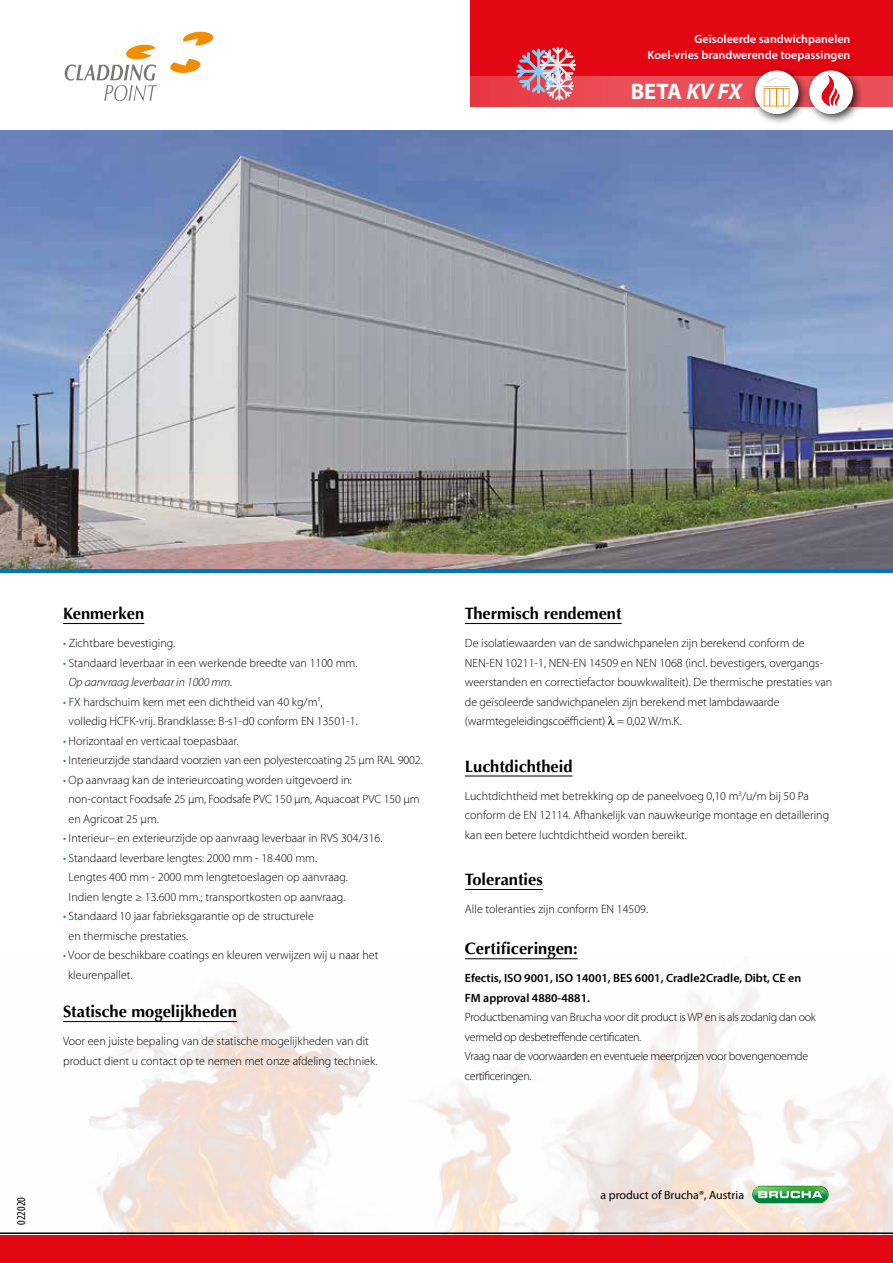
<style>
.page{position:relative;width:893px;height:1263px;background:#fff}
.page>*{position:absolute;margin:0;border:0;box-sizing:border-box;transform-origin:0 0}
.t1{font:700 22.5px "Myriad Pro";color:#fff}
.t2{font:700 16.5px "Optima";color:#000}
.t3{font:300 12px/19.5px "Myriad Pro";color:#000}
.t4{font:300 12px/19.5px "Myriad Pro";letter-spacing:-.03em;color:#000}
.t5{font:600 12px/19.5px "Myriad Pro";color:#000}
.t6{font:600 12px/16.5px "Myriad Pro";color:#fff;text-align:right}
.t7{font:12px "Myriad Pro";color:#000}
.t8{font:condensed 12px "Myriad Pro";color:#000}
.s1{font-style:italic}
.s2{color:#0075bf}
</style>
<div class="page">
<img style="left:63px;top:958px;width:830px;height:277px">
<hr style="left:0;top:1232px;width:893px;height:2px;background:#000">
<div style="left:0;top:1235px;width:893px;height:28px;background:#e30613"></div>
<div style="left:0;top:552px;width:892px;height:21px;background:#0075bf"></div>
<img style="left:0;top:131px;width:893px;height:438px">
<hr style="left:63px;top:623px;width:81px;height:1px;background:#000">
<hr style="left:63px;top:1021px;width:174px;height:1px;background:#000">
<hr style="left:465px;top:623px;width:157px;height:1px;background:#000">
<hr style="left:465px;top:776px;width:107px;height:1px;background:#000">
<hr style="left:465px;top:889px;width:78px;height:1px;background:#000">
<hr style="left:465px;top:958px;width:113px;height:1px;background:#000">
<svg style="left:170px;top:59px;width:31px;height:14px"></svg>
<svg style="left:183px;top:32px;width:31px;height:13px"></svg>
<svg style="left:65px;top:44px;width:92px;height:57px"></svg>
<svg style="left:753px;top:1186px;width:75px;height:17px"></svg>
<div style="left:470px;top:0;width:423px;height:107px;background:#e30613"></div>
<svg style="left:470px;top:76px;width:423px;height:31px;background:#ea4a54"></svg>
<div style="left:750px;top:66px;width:60px;height:59px;background:#000;opacity:.75"></div>
<div style="left:755px;top:70px;width:43px;height:44px;background:#fff;border-radius:50%"></div>
<svg style="left:763px;top:77px;width:27px;height:29px"></svg>
<div style="left:805px;top:66px;width:59px;height:59px;background:#000;opacity:.75"></div>
<div style="left:809px;top:70px;width:44px;height:44px;background:#fff;border-radius:50%"></div>
<svg style="left:817px;top:75px;width:23px;height:31px"></svg>
<svg style="left:514px;top:46px;width:63px;height:56px"></svg>
<p class="t6" style="left:648px;top:30px;width:204px">Geïsoleerde sandwichpanelen<br>Koel-vries brandwerende toepassingen</p>
<h1 class="t1" style="left:631px;top:77px;width:112px">BETA <span class="s1">KV FX</span></h1>
<h2 class="t2" style="left:63px;top:604px;width:83px">Kenmerken</h2>
<p class="t3" style="left:63px;top:633px;width:114px"><span class="s2">•</span> Zichtbare bevestiging.</p>
<p class="t3" style="left:69px;top:653px;width:290px;text-indent:-6px"><span class="s2">•</span> Standaard leverbaar in een werkende breedte van 1100 mm.<br><span class="s1">Op aanvraag leverbaar in 1000 mm.</span></p>
<p class="t3" style="left:69px;top:692px;width:291px;text-indent:-6px"><span class="s2">•</span> FX hardschuim kern met een dichtheid van 40 kg/m<sup>3</sup>, volledig HCFK-vrij. Brandklasse: B-s1-d0 conform EN 13501-1.</p>
<p class="t3" style="left:63px;top:731px;width:177px"><span class="s2">•</span> Horizontaal en verticaal toepasbaar.</p>
<p class="t3" style="left:63px;top:750px;width:361px"><span class="s2">•</span> Interieurzijde standaard voorzien van een polyestercoating 25 µm RAL 9002.</p>
<p class="t3" style="left:69px;top:770px;width:352px;text-indent:-6px"><span class="s2">•</span> Op aanvraag kan de interieurcoating worden uitgevoerd in:<br>non-contact Foodsafe 25 µm, Foodsafe PVC 150 µm, Aquacoat PVC 150 µm en Agricoat 25 µm.</p>
<p class="t3" style="left:63px;top:828px;width:321px"><span class="s2">•</span> Interieur– en exterieurzijde op aanvraag leverbaar in RVS 304/316.</p>
<p class="t3" style="left:69px;top:848px;width:281px;text-indent:-6px"><span class="s2">•</span> Standaard leverbare lengtes: 2000 mm - 18.400 mm.<br>Lengtes 400 mm - 2000 mm lengtetoeslagen op aanvraag.<br>Indien lengte ≥ 13.600 mm.; transportkosten op aanvraag.</p>
<p class="t3" style="left:69px;top:906px;width:247px;text-indent:-6px"><span class="s2">•</span> Standaard 10 jaar fabrieksgarantie op de structurele en thermische prestaties.</p>
<p class="t3" style="left:68px;top:945px;width:312px;text-indent:-5px"><span class="s2">•</span> Voor de beschikbare coatings en kleuren verwijzen wij u naar het kleurenpallet.</p>
<h2 class="t2" style="left:63px;top:1002px;width:175px">Statische mogelijkheden</h2>
<p class="t3" style="left:63px;top:1031px;width:316px">Voor een juiste bepaling van de statische mogelijkheden van dit product dient u contact op te nemen met onze afdeling techniek.</p>
<h2 class="t2" style="left:465px;top:604px;width:158px">Thermisch rendement</h2>
<p class="t3" style="left:465px;top:633px;width:369px">De isolatiewaarden van de sandwichpanelen zijn berekend conform de NEN-EN 10211-1, NEN-EN 14509 en NEN 1068 (incl. bevestigers, overgangs&shy;weerstanden en correctiefactor bouwkwaliteit). De thermische prestaties van de geïsoleerde sandwichpanelen zijn berekend met lambdawaarde (warmtegeleidingscoëfficient) ● = 0,02 W/m.K.</p>
<h2 class="t2" style="left:465px;top:756px;width:109px">Luchtdichtheid</h2>
<p class="t3" style="left:465px;top:786px;width:366px">Luchtdichtheid met betrekking op de paneelvoeg 0,10 m<sup>3</sup>/u/m bij 50 Pa conform de EN 12114. Afhankelijk van nauwkeurige montage en detaillering kan een betere luchtdichtheid worden bereikt.</p>
<h2 class="t2" style="left:465px;top:870px;width:79px">Toleranties</h2>
<p class="t3" style="left:465px;top:899px;width:185px">Alle toleranties zijn conform EN 14509.</p>
<h2 class="t2" style="left:465px;top:939px;width:114px">Certificeringen:</h2>
<p class="t5" style="left:465px;top:968px;width:338px">Efectis, ISO 9001, ISO 14001, BES 6001, Cradle2Cradle, Dibt, CE en<br>FM approval 4880-4881.</p>
<p class="t4" style="left:465px;top:1007px;width:352px">Productbenaming van Brucha voor dit product is WP en is als zodanig dan ook vermeld op desbetreffende certificaten.<br>Vraag naar de voorwaarden en eventuele meerprijzen voor bovengenoemde certificeringen.</p>
<p class="t8" style="left:14px;top:1225px;width:29px;rotate:-90deg">022020</p>
<p class="t7" style="left:600px;top:1187px;width:145px">a product of Brucha®, Austria</p>
</div>
